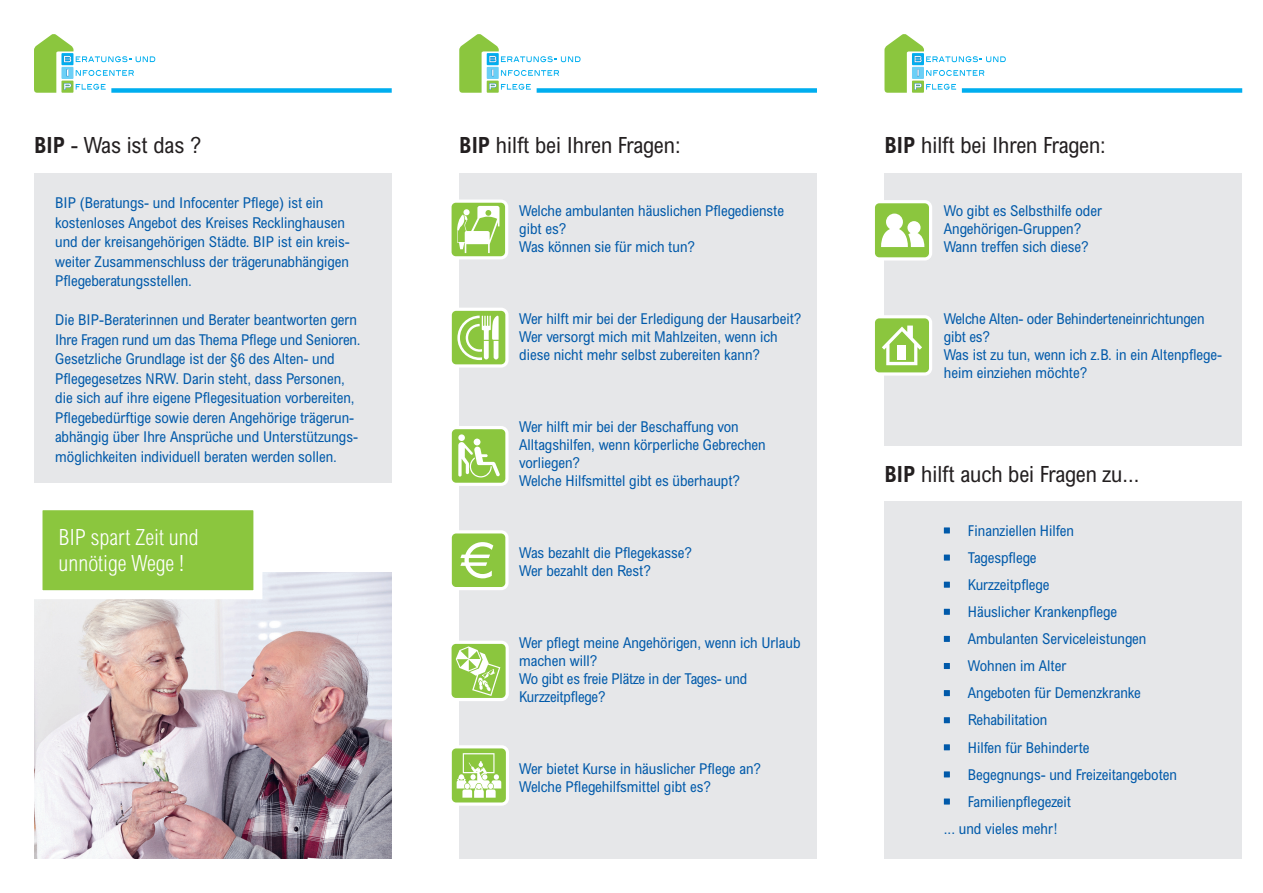
<style>
.page{position:relative;width:1263px;height:893px;background:#fff}
.page>*{position:absolute;margin:0;border:0;box-sizing:border-box;transform-origin:0 0}
.t1{font:condensed 22.35px "Arial";color:#231f20}
.t2{font:300 condensed 22.35px/26.5px "Arial";color:#fff}
.t3{font:condensed 15px/18px "Arial";color:#015aaa}
.s1{font-weight:700}
</style>
<div class="page">
<div style="left:111px;top:88px;width:281px;height:5px;background:#00aeef"></div>
<div style="left:537px;top:88px;width:280px;height:5px;background:#00aeef"></div>
<div style="left:962px;top:88px;width:280px;height:5px;background:#00aeef"></div>
<svg style="left:34px;top:34px;width:121px;height:59px"></svg>
<svg style="left:459px;top:34px;width:121px;height:59px"></svg>
<svg style="left:884px;top:34px;width:122px;height:59px"></svg>
<div style="left:34px;top:173px;width:357px;height:310px;background:#e6e7e9"></div>
<img style="left:34px;top:573px;width:357px;height:286px">
<div style="left:34px;top:501px;width:228px;height:98px;background:#8bc63e;border:9px solid #fff"></div>
<div style="left:884px;top:173px;width:358px;height:272px;background:#e6e7e9"></div>
<div style="left:459px;top:173px;width:357px;height:686px;background:#e6e7e9"></div>
<div style="left:450px;top:532px;width:57px;height:57px;background:#8bc63e;border-radius:6px"></div>
<div style="left:449px;top:530px;width:59px;height:60px;border:3px solid #fff;border-radius:6px"></div>
<svg style="left:460px;top:542px;width:33px;height:36px"></svg>
<div style="left:450px;top:309px;width:57px;height:57px;background:#8bc63e;border-radius:6px"></div>
<div style="left:449px;top:308px;width:59px;height:60px;border:3px solid #fff;border-radius:6px"></div>
<svg style="left:457px;top:316px;width:42px;height:44px"></svg>
<div style="left:450px;top:201px;width:57px;height:57px;background:#8bc63e;border-radius:6px"></div>
<div style="left:448px;top:200px;width:60px;height:59px;border:3px solid #fff;border-radius:6px"></div>
<svg style="left:457px;top:206px;width:42px;height:47px"></svg>
<div style="left:463px;top:209px;width:7px;height:6px;background:#fff;border-radius:50%"></div>
<div style="left:450px;top:428px;width:57px;height:56px;background:#8bc63e;border-radius:6px"></div>
<div style="left:449px;top:426px;width:59px;height:60px;border:3px solid #fff;border-radius:6px"></div>
<div style="left:458px;top:434px;width:7px;height:7px;background:#fff;border-radius:50%"></div>
<svg style="left:458px;top:439px;width:42px;height:38px"></svg>
<div style="left:450px;top:642px;width:57px;height:57px;background:#8bc63e;border-radius:6px"></div>
<div style="left:448px;top:641px;width:61px;height:60px;border:3px solid #fff;border-radius:6px"></div>
<svg style="left:456px;top:646px;width:44px;height:50px"></svg>
<div style="left:873px;top:317px;width:57px;height:57px;background:#8bc63e;border-radius:6px"></div>
<div style="left:872px;top:315px;width:60px;height:61px;border:3px solid #fff;border-radius:6px"></div>
<svg style="left:882px;top:326px;width:40px;height:39px"></svg>
<div style="left:873px;top:202px;width:57px;height:57px;background:#8bc63e;border-radius:6px"></div>
<div style="left:872px;top:200px;width:60px;height:61px;border:3px solid #fff;border-radius:6px"></div>
<svg style="left:881px;top:214px;width:43px;height:33px"></svg>
<div style="left:450px;top:747px;width:57px;height:57px;background:#8bc63e;border-radius:6px"></div>
<div style="left:449px;top:745px;width:60px;height:61px;border:3px solid #fff;border-radius:6px"></div>
<svg style="left:457px;top:753px;width:44px;height:45px"></svg>
<div style="left:884px;top:501px;width:358px;height:358px;background:#e6e7e9"></div>
<svg style="left:944px;top:527px;width:6px;height:6px"></svg>
<svg style="left:944px;top:555px;width:6px;height:6px"></svg>
<svg style="left:944px;top:582px;width:6px;height:6px"></svg>
<svg style="left:944px;top:609px;width:6px;height:6px"></svg>
<svg style="left:944px;top:636px;width:6px;height:6px"></svg>
<svg style="left:944px;top:663px;width:6px;height:6px"></svg>
<svg style="left:944px;top:690px;width:6px;height:6px"></svg>
<svg style="left:944px;top:717px;width:6px;height:6px"></svg>
<svg style="left:944px;top:744px;width:6px;height:6px"></svg>
<svg style="left:944px;top:771px;width:6px;height:6px"></svg>
<svg style="left:944px;top:798px;width:6px;height:6px"></svg>
<h1 class="t1" style="left:34px;top:132px;width:169px"><span class="s1">BIP</span> - Was ist das ?</h1>
<p class="t3" style="left:55px;top:193px;width:296px;line-height:19.5px">BIP (Beratungs- und Infocenter Pflege) ist ein kostenloses Angebot des Kreises Recklinghausen und der kreisangehörigen Städte. BIP ist ein kreis&shy;weiter Zusammenschluss der trägerunabhängigen Pflegeberatungsstellen.</p>
<p class="t3" style="left:55px;top:310px;width:307px;line-height:19.5px">Die BIP-Beraterinnen und Berater beantworten gern Ihre Fragen rund um das Thema Pflege und Senioren.<br>Gesetzliche Grundlage ist der §6 des Alten- und Pflegegesetzes NRW. Darin steht, dass Personen, die sich auf ihre eigene Pflegesituation vorbereiten, Pflegebedürftige sowie deren Angehörige trägerun&shy;abhängig über Ihre Ansprüche und Unterstützungs&shy;möglichkeiten individuell beraten werden sollen.</p>
<h1 class="t2" style="left:59px;top:523px;width:142px">BIP spart Zeit und unnötige Wege !</h1>
<h1 class="t1" style="left:459px;top:132px;width:223px"><span class="s1">BIP</span> hilft bei Ihren Fragen:</h1>
<h1 class="t1" style="left:884px;top:132px;width:223px"><span class="s1">BIP</span> hilft bei Ihren Fragen:</h1>
<p class="t3" style="left:519px;top:202px;width:266px">Welche ambulanten häuslichen Pflegedienste gibt es?<br>Was können sie für mich tun?</p>
<p class="t3" style="left:519px;top:310px;width:284px">Wer hilft mir bei der Erledigung der Hausarbeit?<br>Wer versorgt mich mit Mahlzeiten, wenn ich diese nicht mehr selbst zubereiten kann?</p>
<p class="t3" style="left:519px;top:418px;width:248px">Wer hilft mir bei der Beschaffung von Alltagshilfen, wenn körperliche Gebrechen vorliegen?<br>Welche Hilfsmittel gibt es überhaupt?</p>
<p class="t3" style="left:519px;top:544px;width:174px">Was bezahlt die Pflegekasse?<br>Wer bezahlt den Rest?</p>
<p class="t3" style="left:519px;top:634px;width:283px">Wer pflegt meine Angehörigen, wenn ich Urlaub machen will?<br>Wo gibt es freie Plätze in der Tages- und<br>Kurzzeitpflege?</p>
<p class="t3" style="left:519px;top:760px;width:243px">Wer bietet Kurse in häuslicher Pflege an?<br>Welche Pflegehilfsmittel gibt es?</p>
<p class="t3" style="left:944px;top:202px;width:160px">Wo gibt es Selbsthilfe oder<br>Angehörigen-Gruppen?<br>Wann treffen sich diese?</p>
<p class="t3" style="left:944px;top:310px;width:280px">Welche Alten- oder Behinderteneinrichtungen gibt es?<br>Was ist zu tun, wenn ich z.B. in ein Altenpflege&shy;heim einziehen möchte?</p>
<h1 class="t1" style="left:884px;top:460px;width:256px"><span class="s1">BIP</span> hilft auch bei Fragen zu...</h1>
<p class="t3" style="left:968px;top:521px;width:107px">Finanziellen Hilfen</p>
<p class="t3" style="left:968px;top:548px;width:70px">Tagespflege</p>
<p class="t3" style="left:968px;top:575px;width:83px">Kurzzeitpflege</p>
<p class="t3" style="left:968px;top:602px;width:151px">Häuslicher Krankenpflege</p>
<p class="t3" style="left:968px;top:630px;width:180px">Ambulanten Serviceleistungen</p>
<p class="t3" style="left:968px;top:657px;width:100px">Wohnen im Alter</p>
<p class="t3" style="left:968px;top:684px;width:174px">Angeboten für Demenzkranke</p>
<p class="t3" style="left:968px;top:711px;width:81px">Rehabilitation</p>
<p class="t3" style="left:968px;top:738px;width:123px">Hilfen für Behinderte</p>
<p class="t3" style="left:968px;top:765px;width:211px">Begegnungs- und Freizeitangeboten</p>
<p class="t3" style="left:968px;top:792px;width:105px">Familienpflegezeit</p>
<p class="t3" style="left:944px;top:819px;width:116px">... und vieles mehr!</p>
</div>
